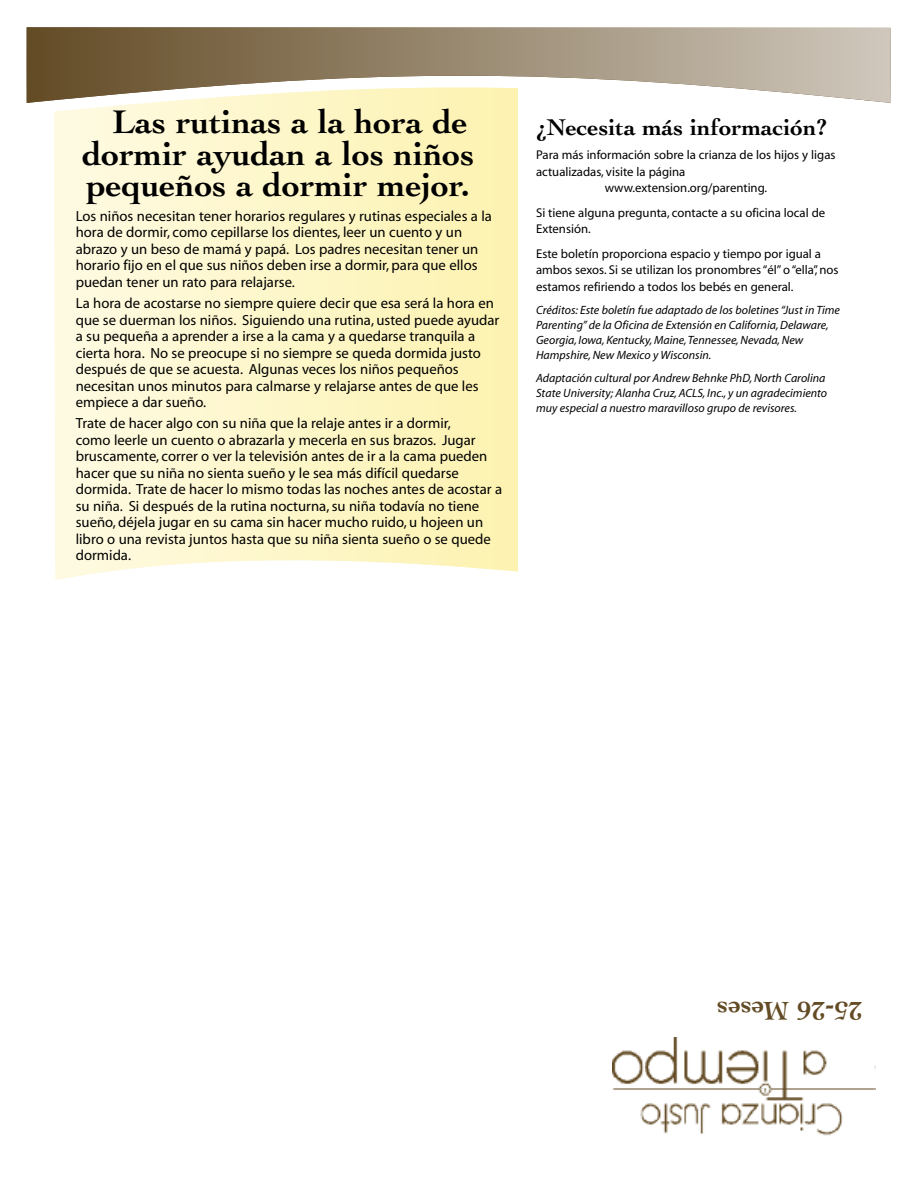
<style>
.page{position:relative;width:918px;height:1188px;background:#fff}
.page>*{position:absolute;margin:0;border:0;box-sizing:border-box;transform-origin:0 0}
.t1{font:700 34.5px/31.5px "Cochin";color:#000}
.t2{font:700 27px "Cochin";color:#634b25}
.t3{font:700 24px "Cochin";color:#000}
.t4{font:14.7px/16.5px "Myriad";color:#000}
.t5{font:12.75px/16.5px "Myriad";color:#000}
.t6{font:italic 12px/15px "Myriad";color:#000}
</style>
<div class="page">
<svg style="left:54px;top:115px;width:464px;height:465px"></svg>
<svg style="left:26px;top:39px;width:492px;height:76px"></svg>
<svg style="left:27px;top:27px;width:864px;height:76px"></svg>
<img style="left:613px;top:1037px;width:262px;height:99px">
<h1 class="t1" style="left:82px;top:109px;width:394px;text-indent:30px">Las rutinas a la hora de dormir ayudan a los niños pequeños a dormir mejor.</h1>
<p class="t4" style="left:76px;top:209px;width:418px">Los niños necesitan tener horarios regulares y rutinas especiales a la hora de dormir, como cepillarse los dientes, leer un cuento y un abrazo y un beso de mamá y papá. Los padres necesitan tener un horario fijo en el que sus niños deben irse a dormir, para que ellos puedan tener un rato para relajarse.</p>
<p class="t4" style="left:76px;top:296px;width:425px">La hora de acostarse no siempre quiere decir que esa será la hora en que se duerman los niños. Siguiendo una rutina, usted puede ayudar a su pequeña a aprender a irse a la cama y a quedarse tranquila a cierta hora. No se preocupe si no siempre se queda dormida justo después de que se acuesta. Algunas veces los niños pequeños necesitan unos minutos para calmarse y relajarse antes de que les empiece a dar sueño.</p>
<p class="t4" style="left:76px;top:416px;width:428px">Trate de hacer algo con su niña que la relaje antes ir a dormir,<br>como leerle un cuento o abrazarla y mecerla en sus brazos. Jugar bruscamente, correr o ver la televisión antes de ir a la cama pueden hacer que su niña no sienta sueño y le sea más difícil quedarse dormida. Trate de hacer lo mismo todas las noches antes de acostar a su niña. Si después de la rutina nocturna, su niña todavía no tiene sueño, déjela jugar en su cama sin hacer mucho ruido, u hojeen un libro o una revista juntos hasta que su niña sienta sueño o se quede dormida.</p>
<h3 class="t3" style="left:536px;top:117px;width:292px">¿Necesita más información?</h3>
<p class="t5" style="left:536px;top:148px;width:301px">Para más información sobre la crianza de los hijos y ligas</p>
<p class="t5" style="left:536px;top:164px;width:151px">actualizadas, visite la página</p>
<p class="t5" style="left:605px;top:181px;width:164px">www.extension.org/parenting.</p>
<p class="t5" style="left:536px;top:205px;width:291px">Si tiene alguna pregunta, contacte a su oficina local de<br>Extensión.</p>
<p class="t5" style="left:536px;top:246px;width:304px">Este boletín proporciona espacio y tiempo por igual a ambos sexos. Si se utilizan los pronombres“él”o“ella”, nos estamos refiriendo a todos los bebés en general.</p>
<p class="t6" style="left:536px;top:304px;width:305px">Créditos: Este boletín fue adaptado de los boletines“Just in Time Parenting” de la Oficina de Extensión en California,Delaware, Georgia, Iowa, Kentucky,Maine,Tennessee,Nevada,New Hampshire,New Mexico y Wisconsin.</p>
<p class="t6" style="left:536px;top:372px;width:293px">Adaptación cultural por Andrew Behnke PhD,North Carolina<br>State University; Alanha Cruz, ACLS, Inc., y un agradecimiento muy especial a nuestro maravilloso grupo de revisores.</p>
<h2 class="t2" style="left:862px;top:1021px;width:147px;rotate:-180deg">62-52 M sese</h2>
</div>
